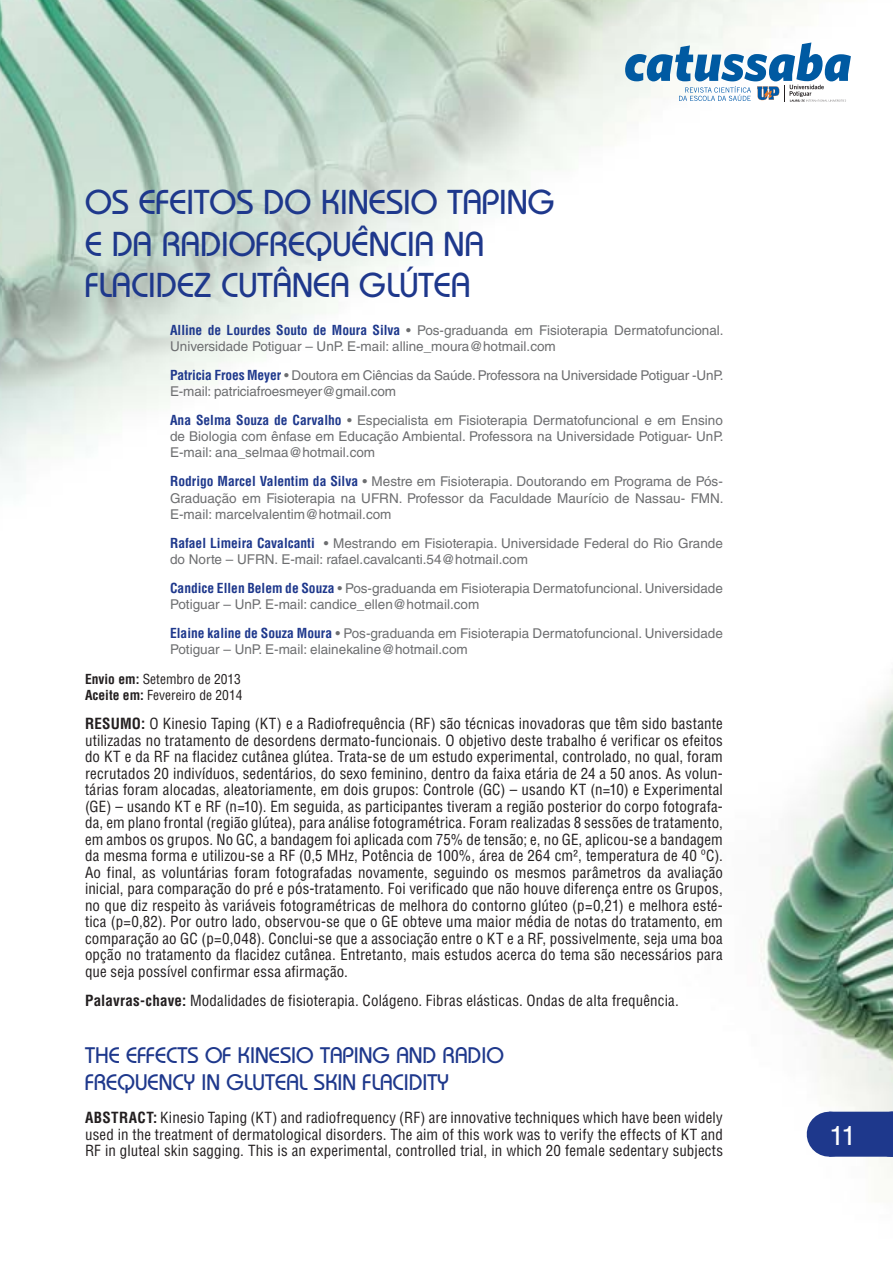
<style>
.page{position:relative;width:893px;height:1263px;background:#fff}
.page>*{position:absolute;margin:0;border:0;box-sizing:border-box;transform-origin:0 0}
.t1{font:500 34.5px/41.4px "Bauhaus Std";color:#1e388c}
.t2{font:27px "Helvetica LT Std";color:#fff}
.t3{font:500 22.5px/27px "Bauhaus Std";color:#1e388c}
.t4{font:condensed 15px/16.5px "Helvetica LT Std";letter-spacing:.01em;color:#231f20;text-align:justify}
.t5{font:13.5px/16.2px "Helvetica LT Std";color:#6d6e70}
.t6{font:condensed 13.5px/16.5px "Helvetica LT Std";color:#231f20}
.s1{font-weight:700;font-stretch:condensed;color:#1e388c}
.s2{font-weight:700}
</style>
<div class="page">
<img style="left:0;top:0;width:893px;height:1178px">
<svg style="left:625px;top:43px;width:226px;height:59px"></svg>
<div style="left:829px;top:1112px;width:64px;height:45px;background:#1e388c"></div>
<svg style="left:860px;top:1156px;width:31px;height:1px"></svg>
<h1 class="t1" style="left:85px;top:185px;width:471px">OS EFEITOS DO KINESIO TAPING<br>E DA RADIOFREQUÊNCIA NA<br>FLACIDEZ CUTÂNEA GLÚTEA</h1>
<p class="t5" style="left:170px;top:323px;width:555px"><span class="s1">Alline de Lourdes Souto de Moura Silva</span> • Pos-graduanda em Fisioterapia Dermatofuncional.<br>Universidade Potiguar – UnP. E-mail: alline_moura@hotmail.com</p>
<p class="t5" style="left:170px;top:368px;width:555px"><span class="s1">Patricia Froes Meyer</span> • Doutora em Ciências da Saúde. Professora na Universidade Potiguar -UnP.<br>E-mail: patriciafroesmeyer@gmail.com</p>
<p class="t5" style="left:170px;top:413px;width:555px;text-align:justify"><span class="s1">Ana Selma Souza de Carvalho</span> • Especialista em Fisioterapia Dermatofuncional e em Ensino de Biologia com ênfase em Educação Ambiental. Professora na Universidade Potiguar- UnP.<br>E-mail: ana_selmaa@hotmail.com</p>
<p class="t5" style="left:170px;top:475px;width:555px;text-align:justify"><span class="s1">Rodrigo Marcel Valentim da Silva</span> • Mestre em Fisioterapia. Doutorando em Programa de Pós-Graduação em Fisioterapia na UFRN. Professor da Faculdade Maurício de Nassau- FMN.<br>E-mail: marcelvalentim@hotmail.com</p>
<p class="t5" style="left:170px;top:536px;width:554px"><span class="s1">Rafael Limeira Cavalcanti</span> • Mestrando em Fisioterapia. Universidade Federal do Rio Grande do Norte – UFRN. E-mail: rafael.cavalcanti.54@hotmail.com</p>
<p class="t5" style="left:170px;top:581px;width:554px"><span class="s1">Candice Ellen Belem de Souza</span> • Pos-graduanda em Fisioterapia Dermatofuncional. Universidade<br>Potiguar – UnP. E-mail: candice_ellen@hotmail.com</p>
<p class="t5" style="left:170px;top:626px;width:554px"><span class="s1">Elaine kaline de Souza Moura</span> • Pos-graduanda em Fisioterapia Dermatofuncional. Universidade<br>Potiguar – UnP. E-mail: elainekaline@hotmail.com</p>
<p class="t6" style="left:85px;top:671px;width:159px"><span class="s2">Envio em:</span> Setembro de 2013<br><span class="s2">Aceite em:</span> Fevereiro de 2014</p>
<p class="t4" style="left:85px;top:716px;width:639px"><span class="s2">RESUMO:</span> O Kinesio Taping (KT) e a Radiofrequência (RF) são técnicas inovadoras que têm sido bastante utilizadas no tratamento de desordens dermato-funcionais. O objetivo deste trabalho é verificar os efeitos do KT e da RF na flacidez cutânea glútea. Trata-se de um estudo experimental, controlado, no qual, foram recrutados 20 indivíduos, sedentários, do sexo feminino, dentro da faixa etária de 24 a 50 anos. As volun&shy;tárias foram alocadas, aleatoriamente, em dois grupos: Controle (GC) – usando KT (n=10) e Experimental (GE) – usando KT e RF (n=10). Em seguida, as participantes tiveram a região posterior do corpo fotografa&shy;da, em plano frontal (região glútea), para análise fotogramétrica. Foram realizadas 8 sessões de tratamento, em ambos os grupos. No GC, a bandagem foi aplicada com 75% de tensão; e, no GE, aplicou-se a bandagem da mesma forma e utilizou-se a RF (0,5 MHz, Potência de 100%, área de 264 cm², temperatura de 40 ºC).<br>Ao final, as voluntárias foram fotografadas novamente, seguindo os mesmos parâmetros da avaliação inicial, para comparação do pré e pós-tratamento. Foi verificado que não houve diferença entre os Grupos, no que diz respeito às variáveis fotogramétricas de melhora do contorno glúteo (p=0,21) e melhora esté&shy;tica (p=0,82). Por outro lado, observou-se que o GE obteve uma maior média de notas do tratamento, em comparação ao GC (p=0,048). Conclui-se que a associação entre o KT e a RF, possivelmente, seja uma boa opção no tratamento da flacidez cutânea. Entretanto, mais estudos acerca do tema são necessários para que seja possível confirmar essa afirmação.</p>
<p class="t4" style="left:85px;top:993px;width:595px"><span class="s2">Palavras-chave:</span> Modalidades de fisioterapia. Colágeno. Fibras elásticas. Ondas de alta frequência.</p>
<h3 class="t3" style="left:85px;top:1043px;width:420px">THE EFFECTS OF KINESIO TAPING AND RADIO<br>FREQUENCY IN GLUTEAL SKIN FLACIDITY</h3>
<p class="t4" style="left:85px;top:1110px;width:639px"><span class="s2">ABSTRACT:</span> Kinesio Taping (KT) and radiofrequency (RF) are innovative techniques which have been widely used in the treatment of dermatological disorders. The aim of this work was to verify the effects of KT and RF in gluteal skin sagging. This is an experimental, controlled trial, in which 20 female sedentary subjects</p>
<h2 class="t2" style="left:829px;top:1124px;width:28px">11</h2>
</div>
